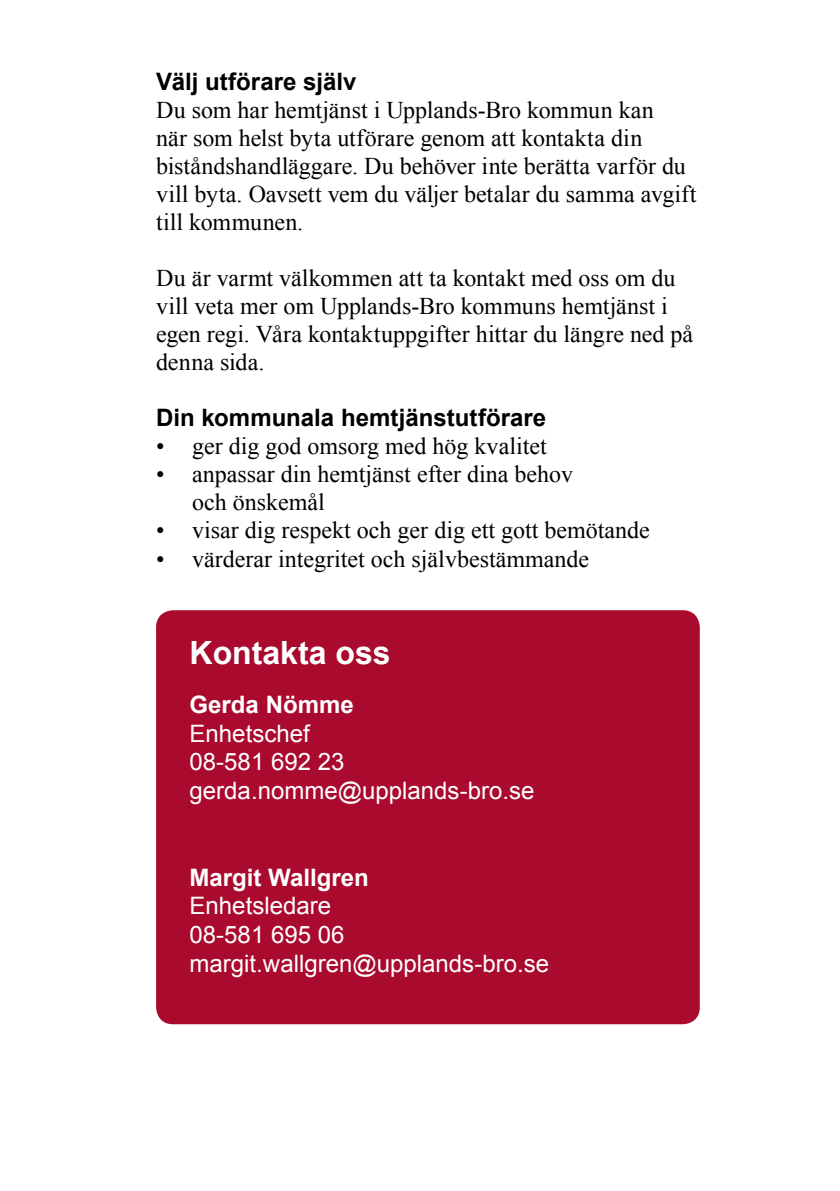
<style>
.page{position:relative;width:840px;height:1191px;background:#fff}
.page>*{position:absolute;margin:0;border:0;box-sizing:border-box;transform-origin:0 0}
.t1{font:700 32px "Arial";color:#fff}
.t2{font:24px/28px "Times New Roman";color:#000}
.t3{font:24px/28.8px "Arial";color:#fff}
.t4{font:700 24px "Arial";color:#000}
.t5{font:700 24px "Arial";color:#fff}
</style>
<div class="page">
<div style="left:156px;top:610px;width:543px;height:414px;background:#a90a2e;border-radius:17px"></div>
<p class="t4" style="left:156px;top:65px;width:202px">Välj utförare själv</p>
<p class="t2" style="left:156px;top:95px;width:541px">Du som har hemtjänst i Upplands-Bro kommun kan<br>när som helst byta utförare genom att kontakta din biståndshandläggare. Du behöver inte berätta varför du vill byta. Oavsett vem du väljer betalar du samma avgift till kommunen.</p>
<p class="t2" style="left:156px;top:263px;width:538px">Du är varmt välkommen att ta kontakt med oss om du vill veta mer om Upplands-Bro kommuns hemtjänst i egen regi. Våra kontaktuppgifter hittar du längre ned på denna sida.</p>
<p class="t4" style="left:156px;top:401px;width:391px">Din kommunala hemtjänstutförare</p>
<p class="t2" style="left:156px;top:431px;width:392px">• ger dig god omsorg med hög kvalitet</p>
<p class="t2" style="left:192px;top:459px;width:382px;text-indent:-36px">• anpassar din hemtjänst efter dina behov och önskemål</p>
<p class="t2" style="left:156px;top:515px;width:495px">• visar dig respekt och ger dig ett gott bemötande</p>
<p class="t2" style="left:156px;top:544px;width:434px">• värderar integritet och självbestämmande</p>
<h1 class="t1" style="left:189px;top:631px;width:202px">Kontakta oss</h1>
<p class="t5" style="left:189px;top:688px;width:166px">Gerda Nömme</p>
<p class="t3" style="left:189px;top:719px;width:346px">Enhetschef<br>08-581 692 23 gerda.nomme@upplands-bro.se</p>
<p class="t5" style="left:189px;top:861px;width:181px">Margit Wallgren</p>
<p class="t3" style="left:189px;top:892px;width:361px">Enhetsledare<br>08-581 695 06 margit.wallgren@upplands-bro.se</p>
</div>
